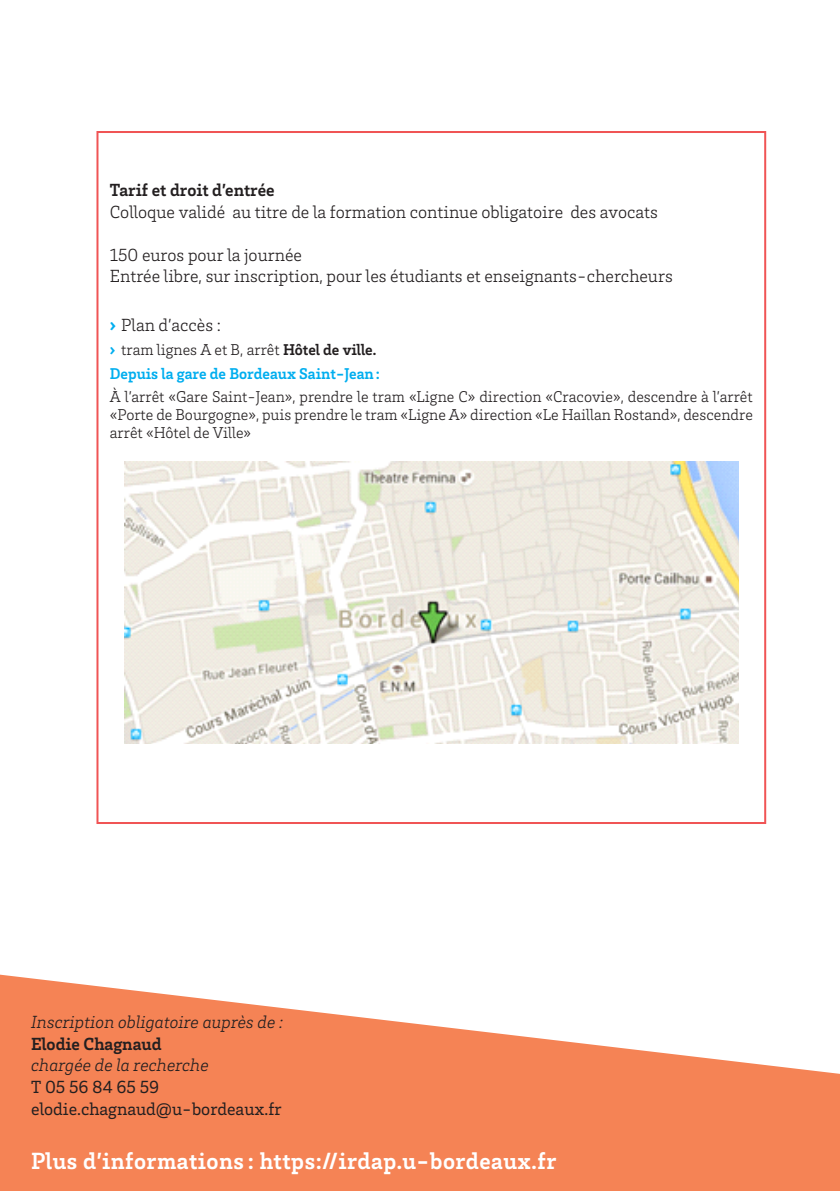
<style>
.page{position:relative;width:840px;height:1191px;background:#fff}
.page>*{position:absolute;margin:0;border:0;box-sizing:border-box;transform-origin:0 0}
.encart_stitre_c22{font:700 24px "Brix Slab";letter-spacing:.02em;color:#fff}
.PROG_Conférencier_c9{font:300 18px "Brix Slab";color:#231f20}
.t1{font:italic 300 18px "Brix Slab";color:#231f20}
.t2{font:18px "Brix Slab";color:#231f20}
.PROG_Conférencier_c9-2{font:700 18px "Brix Slab";color:#231f20}
.p4_encadré_sous_titr{font:300 16px/18px "Brix Slab";color:#231f20;text-align:justify}
.p4_encadré_sous_titr-2{font:700 16px "Brix Slab";color:#00aeef}
.s1{font-weight:900;color:#00aeef}
.s2{font-weight:700}
</style>
<div class="page">
<svg style="left:0;top:974px;width:839px;height:217px;fill:#f58355"></svg>
<img style="left:124px;top:461px;width:613px;height:282px">
<p class="PROG_Conférencier_c9-2" style="left:110px;top:178px;width:166px">Tarif et droit d’entrée</p>
<p class="PROG_Conférencier_c9" style="left:110px;top:200px;width:549px">Colloque validé au titre de la formation continue obligatoire des avocats</p>
<p class="PROG_Conférencier_c9" style="left:110px;top:243px;width:194px">150 euros pour la journée</p>
<p class="PROG_Conférencier_c9" style="left:110px;top:265px;width:564px">Entrée libre, sur inscription, pour les étudiants et enseignants-chercheurs</p>
<p class="PROG_Conférencier_c9" style="left:110px;top:314px;width:113px"><span class="s1">›</span> Plan d’accès :</p>
<p class="p4_encadré_sous_titr" style="left:110px;top:340px;width:268px"><span class="s1">›</span> tram lignes A et B, arrêt <span class="s2">Hôtel de ville.</span></p>
<p class="p4_encadré_sous_titr-2" style="left:110px;top:363px;width:271px">Depuis la gare de Bordeaux Saint-Jean:</p>
<p class="p4_encadré_sous_titr" style="left:110px;top:387px;width:644px">À l’arrêt «Gare Saint-Jean», prendre le tram «Ligne C» direction «Cracovie», descendre à l’arrêt «Porte de Bourgogne», puis prendre le tram «Ligne A» direction «Le Haillan Rostand», descendre arrêt «Hôtel de Ville»</p>
<p class="t1" style="left:31px;top:1010px;width:253px">Inscription obligatoire auprès de :</p>
<p class="PROG_Conférencier_c9-2" style="left:31px;top:1032px;width:132px">Elodie Chagnaud</p>
<p class="t1" style="left:31px;top:1053px;width:179px">chargée de la recherche</p>
<p class="t2" style="left:31px;top:1075px;width:129px">T 05 56 84 65 59</p>
<p class="t2" style="left:31px;top:1097px;width:252px">elodie.chagnaud@u-bordeaux.fr</p>
<p class="encart_stitre_c22" style="left:31px;top:1145px;width:526px">Plus d’informations : https://irdap.u-bordeaux.fr</p>
</div>
